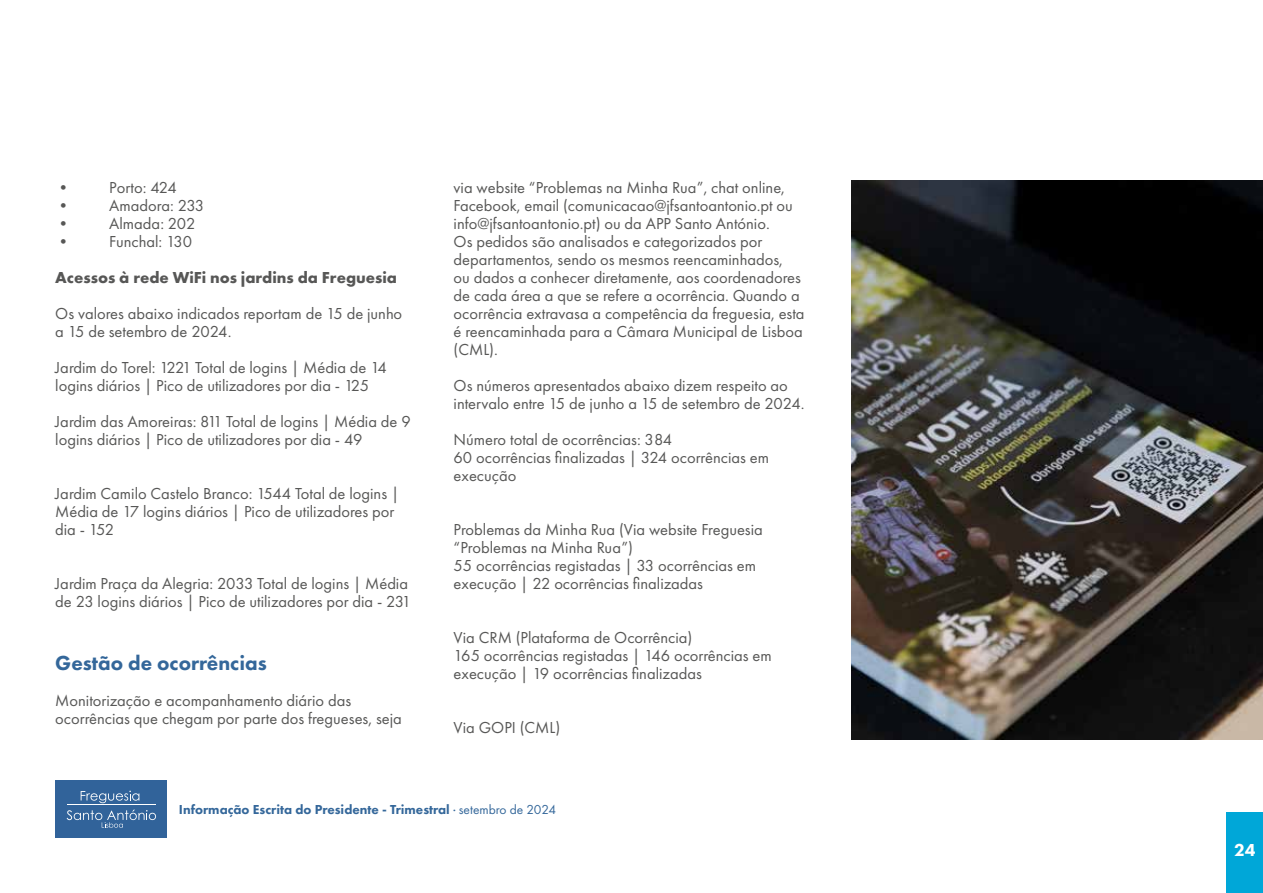
<style>
.page{position:relative;width:1263px;height:893px;background:#fff}
.page>*{position:absolute;margin:0;border:0;box-sizing:border-box;transform-origin:0 0}
.t1{font:800 21px "Futura PT";color:#34679a}
.t2{font:800 18px "Futura PT";color:#fff}
.t3{font:16.5px/18px "Futura PT";color:#575756}
.t4{font:700 16.5px "Futura PT";color:#575756}
.t5{font:800 13.5px "Futura PT";color:#34679a}
.s1{font-weight:400}
</style>
<div class="page">
<div style="left:1227px;top:812px;width:36px;height:81px;background:#00a7d8"></div>
<div style="left:55px;top:781px;width:112px;height:57px;background:#31639a"></div>
<svg style="left:81px;top:791px;width:58px;height:12px"></svg>
<svg style="left:67px;top:810px;width:89px;height:18px"></svg>
<hr style="left:67px;top:805px;width:89px;height:1px;background:#fff">
<img style="left:852px;top:181px;width:411px;height:559px">
<p class="t3" style="left:55px;top:179px;width:123px">• Porto: 424</p>
<p class="t3" style="left:55px;top:197px;width:151px">• Amadora: 233</p>
<p class="t3" style="left:55px;top:215px;width:142px">• Almada: 202</p>
<p class="t3" style="left:55px;top:233px;width:138px">• Funchal: 130</p>
<p class="t4" style="left:55px;top:267px;width:343px">Acessos à rede WiFi nos jardins da Freguesia</p>
<p class="t3" style="left:55px;top:305px;width:348px">Os valores abaixo indicados reportam de 15 de junho a 15 de setembro de 2024.</p>
<p class="t3" style="left:55px;top:359px;width:333px">Jardim do Torel: 1221 Total de logins | Média de 14 logins diários | Pico de utilizadores por dia - 125</p>
<p class="t3" style="left:55px;top:413px;width:357px">Jardim das Amoreiras: 811 Total de logins | Média de 9 logins diários | Pico de utilizadores por dia - 49</p>
<p class="t3" style="left:55px;top:485px;width:345px">Jardim Camilo Castelo Branco: 1544 Total de logins |<br>Média de 17 logins diários | Pico de utilizadores por dia - 152</p>
<p class="t3" style="left:55px;top:575px;width:357px">Jardim Praça da Alegria: 2033 Total de logins | Média de 23 logins diários | Pico de utilizadores por dia - 231</p>
<p class="t1" style="left:55px;top:650px;width:213px">Gestão de ocorrências</p>
<p class="t3" style="left:55px;top:692px;width:348px">Monitorização e acompanhamento diário das ocorrências que chegam por parte dos fregueses, seja</p>
<p class="t3" style="left:454px;top:179px;width:353px">via website “Problemas na Minha Rua”, chat online, Facebook, email (comunicacao@jfsantoantonio.pt ou info@jfsantoantonio.pt) ou da APP Santo António.<br>Os pedidos são analisados e categorizados por departamentos, sendo os mesmos reencaminhados,<br>ou dados a conhecer diretamente, aos coordenadores de cada área a que se refere a ocorrência. Quando a ocorrência extravasa a competência da freguesia, esta é reencaminhada para a Câmara Municipal de Lisboa (CML).</p>
<p class="t3" style="left:454px;top:377px;width:352px">Os números apresentados abaixo dizem respeito ao intervalo entre 15 de junho a 15 de setembro de 2024.</p>
<p class="t3" style="left:454px;top:431px;width:317px">Número total de ocorrências: 384<br>60 ocorrências finalizadas | 324 ocorrências em execução</p>
<p class="t3" style="left:454px;top:521px;width:311px">Problemas da Minha Rua (Via website Freguesia “Problemas na Minha Rua”)<br>55 ocorrências registadas | 33 ocorrências em execução | 22 ocorrências finalizadas</p>
<p class="t3" style="left:454px;top:629px;width:320px">Via CRM (Plataforma de Ocorrência)<br>165 ocorrências registadas | 146 ocorrências em execução | 19 ocorrências finalizadas</p>
<p class="t3" style="left:454px;top:719px;width:108px">Via GOPI (CML)</p>
<p class="t5" style="left:179px;top:801px;width:379px">Informação Escrita do Presidente - Trimestral <span class="s1">· setembro de 2024</span></p>
<p class="t2" style="left:1234px;top:839px;width:23px">24</p>
</div>
